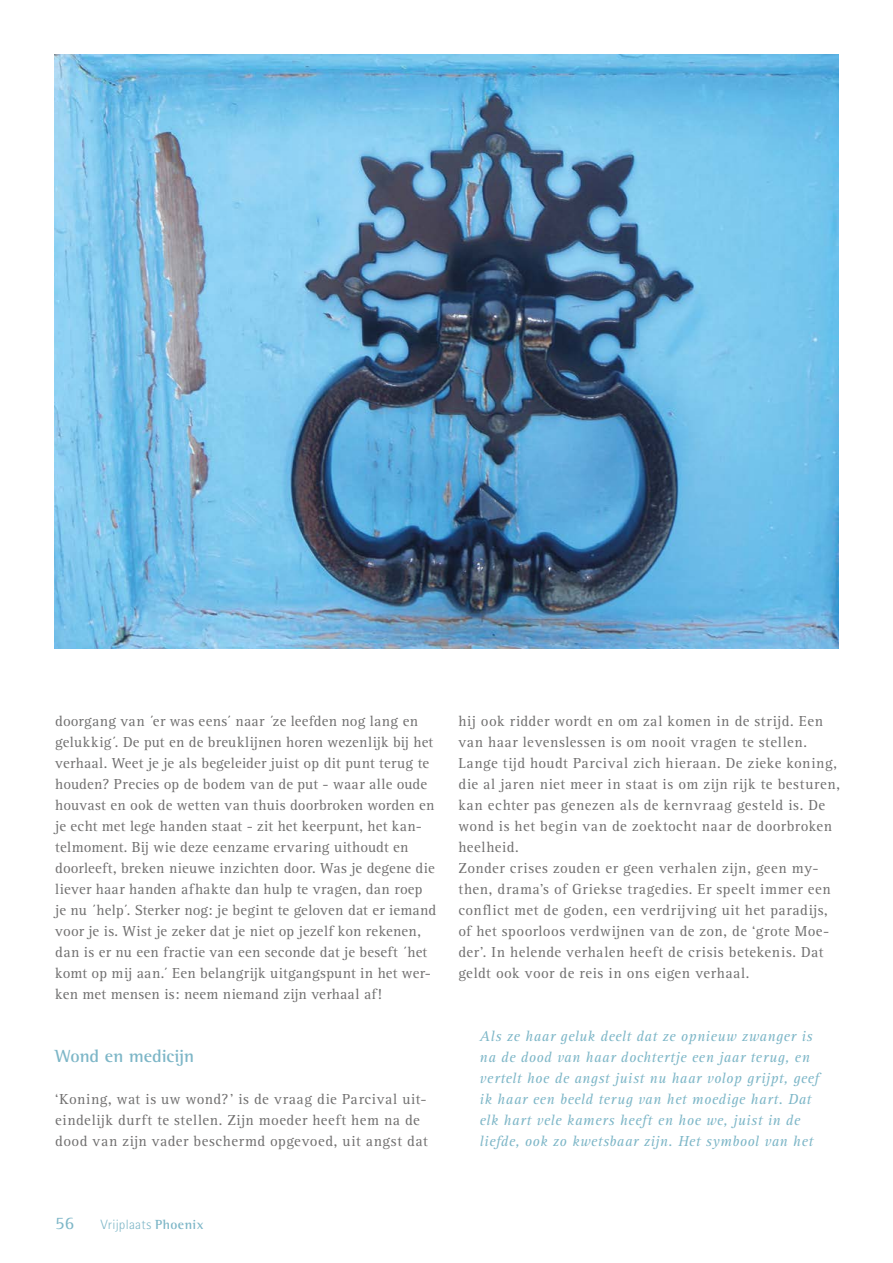
<style>
.page{position:relative;width:893px;height:1263px;background:#fff}
.page>*{position:absolute;margin:0;border:0;box-sizing:border-box;transform-origin:0 0}
.t1{font:700 18px "Rotis Semi Serif";letter-spacing:-.005em;color:#7db6c7}
.t2{font:18px "Rotis Semi Serif";color:#7db6c7}
.t3{font:15px/21px "Rotis Serif";letter-spacing:.025em;color:#706f6f}
.t4{font:italic 15px/21px "Rotis Serif";letter-spacing:.03em;color:#7db6c7}
.t5{font:300 13.5px "Rotis Semi Sans";letter-spacing:.02em;color:#7db6c7}
.s1{font-family:"Rotis Semi Serif";font-weight:700}
</style>
<div class="page">
<img style="left:54px;top:54px;width:785px;height:594px">
<p class="t3" style="left:55px;top:711px;width:383px">doorgang van ´er was eens´ naar ´ze leefden nog lang en gelukkig´. De put en de breuklijnen horen wezenlijk bij het verhaal. Weet je je als begeleider juist op dit punt terug te houden? Precies op de bodem van de put - waar alle oude houvast en ook de wetten van thuis doorbroken worden en je echt met lege handen staat - zit het keerpunt, het kan&shy;telmoment. Bij wie deze eenzame ervaring uithoudt en doorleeft, breken nieuwe inzichten door. Was je degene die liever haar handen afhakte dan hulp te vragen, dan roep je nu ´help´. Sterker nog: je begint te geloven dat er iemand voor je is. Wist je zeker dat je niet op jezelf kon rekenen, dan is er nu een fractie van een seconde dat je beseft ´het komt op mij aan.´ Een belangrijk uitgangspunt in het wer&shy;ken met mensen is: neem niemand zijn verhaal af!</p>
<p class="t1" style="left:55px;top:1045px;width:140px">Wond en medicijn</p>
<p class="t3" style="left:55px;top:1089px;width:374px">‘Koning, wat is uw wond?’ is de vraag die Parcival uit&shy;eindelijk durft te stellen. Zijn moeder heeft hem na de dood van zijn vader beschermd opgevoed, uit angst dat</p>
<p class="t3" style="left:458px;top:711px;width:383px">hij ook ridder wordt en om zal komen in de strijd. Een van haar levenslessen is om nooit vragen te stellen.<br>Lange tijd houdt Parcival zich hieraan. De zieke koning, die al jaren niet meer in staat is om zijn rijk te besturen, kan echter pas genezen als de kernvraag gesteld is. De wond is het begin van de zoektocht naar de doorbroken heelheid.<br>Zonder crises zouden er geen verhalen zijn, geen my&shy;then, drama’s of Griekse tragedies. Er speelt immer een conflict met de goden, een verdrijving uit het paradijs, of het spoorloos verdwijnen van de zon, de ‘grote Moe&shy;der’. In helende verhalen heeft de crisis betekenis. Dat geldt ook voor de reis in ons eigen verhaal.</p>
<p class="t4" style="left:480px;top:1026px;width:341px">Als ze haar geluk deelt dat ze opnieuw zwanger is na de dood van haar dochtertje een jaar terug, en vertelt hoe de angst juist nu haar volop grijpt, geef ik haar een beeld terug van het moedige hart. Dat elk hart vele kamers heeft en hoe we, juist in de liefde, ook zo kwetsbaar zijn. Het symbool van het</p>
<p class="t2" style="left:55px;top:1212px;width:21px">56</p>
<p class="t5" style="left:101px;top:1217px;width:104px">Vrijplaats <span class="s1">Phoenix</span></p>
</div>
